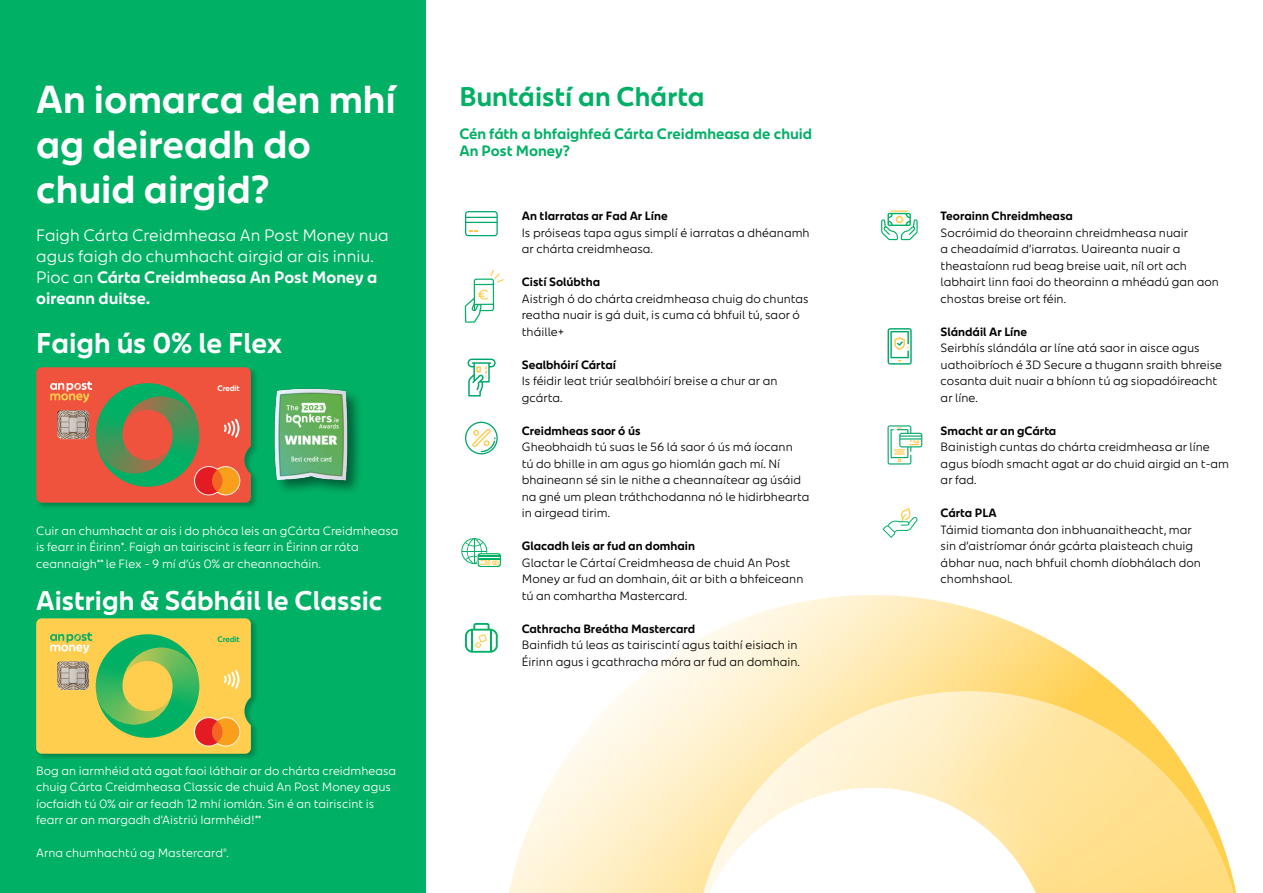
<style>
.page{position:relative;width:1263px;height:893px;background:#fff}
.page>*{position:absolute;margin:0;border:0;box-sizing:border-box;transform-origin:0 0}
.t1{font:700 39px/45px "An Post Sans";color:#fff}
.t2{font:700 28.5px "An Post Sans";color:#fff}
.t3{font:700 27px "An Post Sans";color:#fff}
.t4{font:700 27px "An Post Sans";color:#00b065}
.t5{font:16.5px/21px "An Post Sans";color:#fff}
.t6{font:700 15px/17.2px "An Post Sans";color:#00b065}
.t7{font:12px/16.5px "An Post Sans";color:#000}
.t8{font:12px/16.5px "An Post Sans";color:#fff}
.t9{font:700 12px "An Post Sans";color:#000}
.t10{font:700 7.95px "An Post Sans";letter-spacing:-.02em;color:#fff}
.t11{font:700 7.95px "An Post Sans";letter-spacing:-.02em;color:#00b065}
.s1{font-weight:700}
</style>
<div class="page">
<div style="left:0;top:0;width:425px;height:893px;background:#00b065"></div>
<svg style="left:509px;top:595px;width:728px;height:298px"></svg>
<div style="left:35px;top:366px;width:223px;height:144px;background:#000;opacity:.25"></div>
<svg style="left:36px;top:367px;width:215px;height:136px;background:#c16948"></svg>
<div style="left:35px;top:617px;width:223px;height:144px;background:#000;opacity:.25"></div>
<svg style="left:36px;top:618px;width:215px;height:136px;background:#cac354"></svg>
<svg style="left:461px;top:211px;width:43px;height:442px"></svg>
<svg style="left:887px;top:425px;width:35px;height:40px"></svg>
<svg style="left:887px;top:328px;width:25px;height:37px"></svg>
<svg style="left:882px;top:508px;width:36px;height:30px"></svg>
<svg style="left:881px;top:210px;width:37px;height:30px"></svg>
<img style="left:274px;top:388px;width:85px;height:103px">
<h1 class="t1" style="left:36px;top:76px;width:361px">An iomarca den mhí ag deireadh do chuid airgid?</h1>
<h3 class="t5" style="left:36px;top:224px;width:354px">Faigh Cárta Creidmheasa An Post Money nua agus faigh do chumhacht airgid ar ais inniu.<br>Pioc an <span class="s1">Cárta Creidmheasa An Post Money a oireann duitse.</span></h3>
<h2 class="t2" style="left:36px;top:327px;width:247px">Faigh ús 0% le Flex</h2>
<p class="t10" style="left:217px;top:383px;width:24px">Credit</p>
<p class="t8" style="left:36px;top:522px;width:364px">Cuir an chumhacht ar ais i do phóca leis an gCárta Creidmheasa is fearr in Éirinn*. Faigh an tairiscint is fearr in Éirinn ar ráta ceannaigh** le Flex – 9 mí d’ús 0% ar cheannacháin.</p>
<h3 class="t3" style="left:36px;top:584px;width:348px">Aistrigh &amp; Sábháil le Classic</h3>
<p class="t11" style="left:217px;top:634px;width:24px">Credit</p>
<p class="t8" style="left:36px;top:762px;width:362px">Bog an iarmhéid atá agat faoi láthair ar do chárta creidmheasa chuig Cárta Creidmheasa Classic de chuid An Post Money agus íocfaidh tú 0% air ar feadh 12 mhí iomlán. Sin é an tairiscint is fearr ar an margadh d’Aistriú Iarmhéid!**</p>
<p class="t8" style="left:36px;top:844px;width:194px">Arna chumhachtú ag Mastercard®.</p>
<h3 class="t4" style="left:459px;top:81px;width:247px">Buntáistí an Chárta</h3>
<p class="t6" style="left:459px;top:125px;width:354px">Cén fáth a bhfaighfeá Cárta Creidmheasa de chuid<br>An Post Money?</p>
<p class="t9" style="left:522px;top:209px;width:147px">An tIarratas ar Fad Ar Líne</p>
<p class="t7" style="left:522px;top:224px;width:289px">Is próiseas tapa agus simplí é iarratas a dhéanamh ar chárta creidmheasa.</p>
<p class="t9" style="left:522px;top:275px;width:80px">Cistí Solúbtha</p>
<p class="t7" style="left:522px;top:290px;width:288px">Aistrigh ó do chárta creidmheasa chuig do chuntas reatha nuair is gá duit, is cuma cá bhfuil tú, saor ó tháille+</p>
<p class="t9" style="left:522px;top:357px;width:96px">Sealbhóirí Cártaí</p>
<p class="t7" style="left:522px;top:373px;width:257px">Is féidir leat triúr sealbhóirí breise a chur ar an gcárta.</p>
<p class="t9" style="left:522px;top:423px;width:120px">Creidmheas saor ó ús</p>
<p class="t7" style="left:522px;top:439px;width:289px">Gheobhaidh tú suas le 56 lá saor ó ús má íocann<br>tú do bhille in am agus go hiomlán gach mí. Ní bhaineann sé sin le nithe a cheannaítear ag úsáid na gné um plean tráthchodanna nó le hidirbhearta in airgead tirim.</p>
<p class="t9" style="left:522px;top:539px;width:175px">Glacadh leis ar fud an domhain</p>
<p class="t7" style="left:522px;top:554px;width:283px">Glactar le Cártaí Creidmheasa de chuid An Post<br>Money ar fud an domhain, áit ar bith a bhfeiceann tú an comhartha Mastercard.</p>
<p class="t9" style="left:522px;top:621px;width:175px">Cathracha Breátha Mastercard</p>
<p class="t7" style="left:522px;top:637px;width:280px">Bainfidh tú leas as tairiscintí agus taithí eisiach in<br>Éirinn agus i gcathracha móra ar fud an domhain.</p>
<p class="t9" style="left:941px;top:209px;width:134px">Teorainn Chreidmheasa</p>
<p class="t7" style="left:941px;top:224px;width:280px">Socróimid do theorainn chreidmheasa nuair<br>a cheadaímid d’iarratas. Uaireanta nuair a theastaíonn rud beag breise uait, níl ort ach labhairt linn faoi do theorainn a mhéadú gan aon chostas breise ort féin.</p>
<p class="t9" style="left:941px;top:324px;width:88px">Slándáil Ar Líne</p>
<p class="t7" style="left:941px;top:340px;width:283px">Seirbhís slándála ar líne atá saor in aisce agus uathoibríoch é 3D Secure a thugann sraith bhreise cosanta duit nuair a bhíonn tú ag siopadóireacht ar líne.</p>
<p class="t9" style="left:941px;top:423px;width:117px">Smacht ar an gCárta</p>
<p class="t7" style="left:941px;top:439px;width:290px">Bainistigh cuntas do chárta creidmheasa ar líne agus bíodh smacht agat ar do chuid airgid an t-am ar fad.</p>
<p class="t9" style="left:941px;top:506px;width:57px">Cárta PLA</p>
<p class="t7" style="left:941px;top:521px;width:262px">Táimid tiomanta don inbhuanaitheacht, mar sin d’aistríomar ónár gcárta plaisteach chuig ábhar nua, nach bhfuil chomh díobhálach don chomhshaol.</p>
</div>
